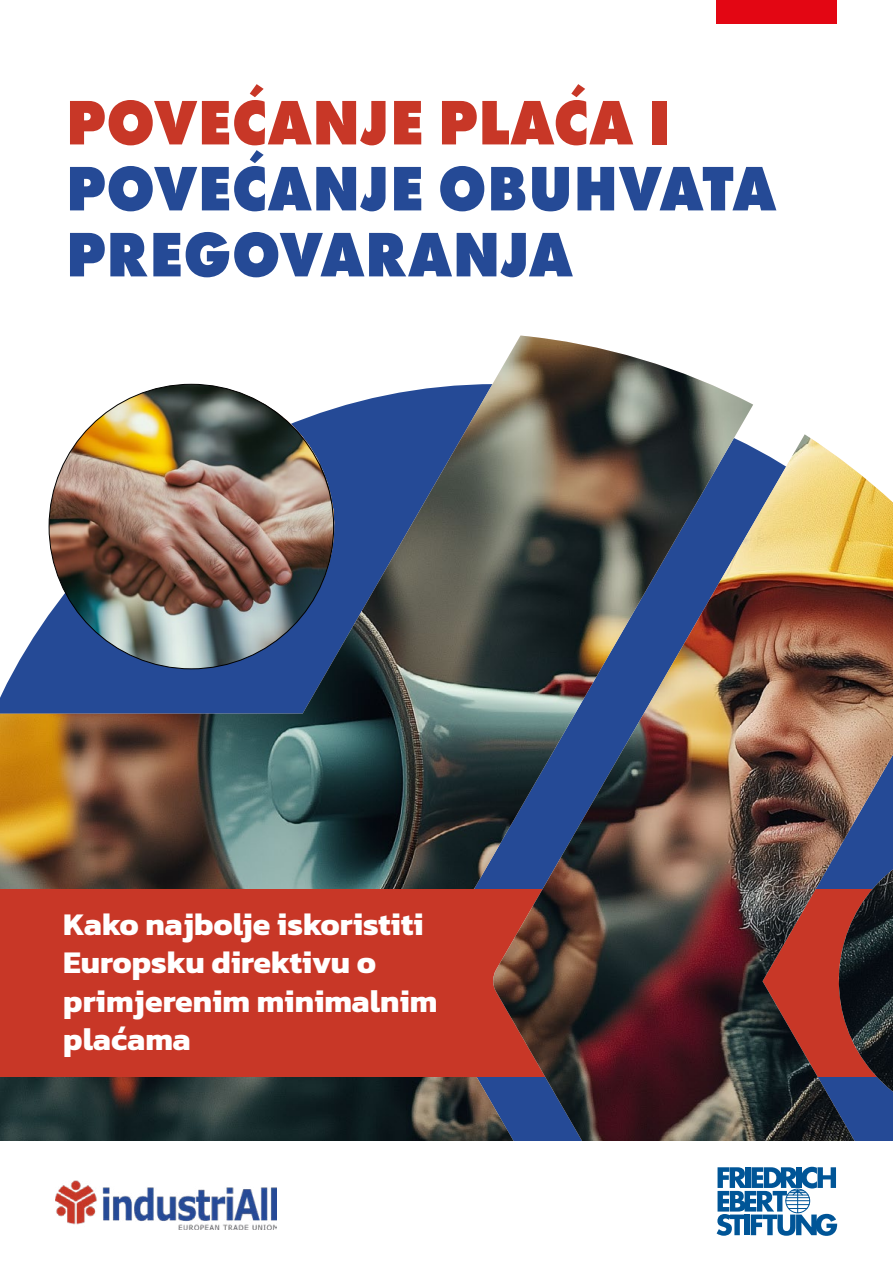
<style>
.page{position:relative;width:893px;height:1263px;background:#fff}
.page>*{position:absolute;margin:0;border:0;box-sizing:border-box;transform-origin:0 0}
.t1{font:800 65.25px/66px "Futura PT";letter-spacing:.01em;color:#254a96;scale:.92 1}
.t2{font:800 65.25px "Futura PT";letter-spacing:.01em;color:#c83727;scale:.92 1}
.t3{font:700 32.1px/38.4px "Kanit";color:#fff}
</style>
<div class="page">
<img style="left:0;top:1010px;width:492px;height:131px">
<img style="left:492px;top:434px;width:401px;height:707px">
<img style="left:0;top:335px;width:753px;height:615px">
<div style="left:0;top:889px;width:478px;height:187px;background:#c83727"></div>
<img style="left:55px;top:1180px;width:221px;height:49px">
<svg style="left:717px;top:1167px;width:120px;height:69px"></svg>
<img style="left:49px;top:384px;width:285px;height:285px;border-radius:142px">
<div style="left:716px;top:0;width:121px;height:24px;background:#e30613"></div>
<h1 class="t2" style="left:66px;top:81px;width:658px">POVEĆANJE PLAĆA I</h1>
<h1 class="t1" style="left:66px;top:154px;width:774px">POVEĆANJE OBUHVATA<br>PREGOVARANJA</h1>
<p class="t3" style="left:63px;top:904px;width:376px">Kako najbolje iskoristiti<br>Europsku direktivu o primjerenim minimalnim plaćama</p>
</div>
